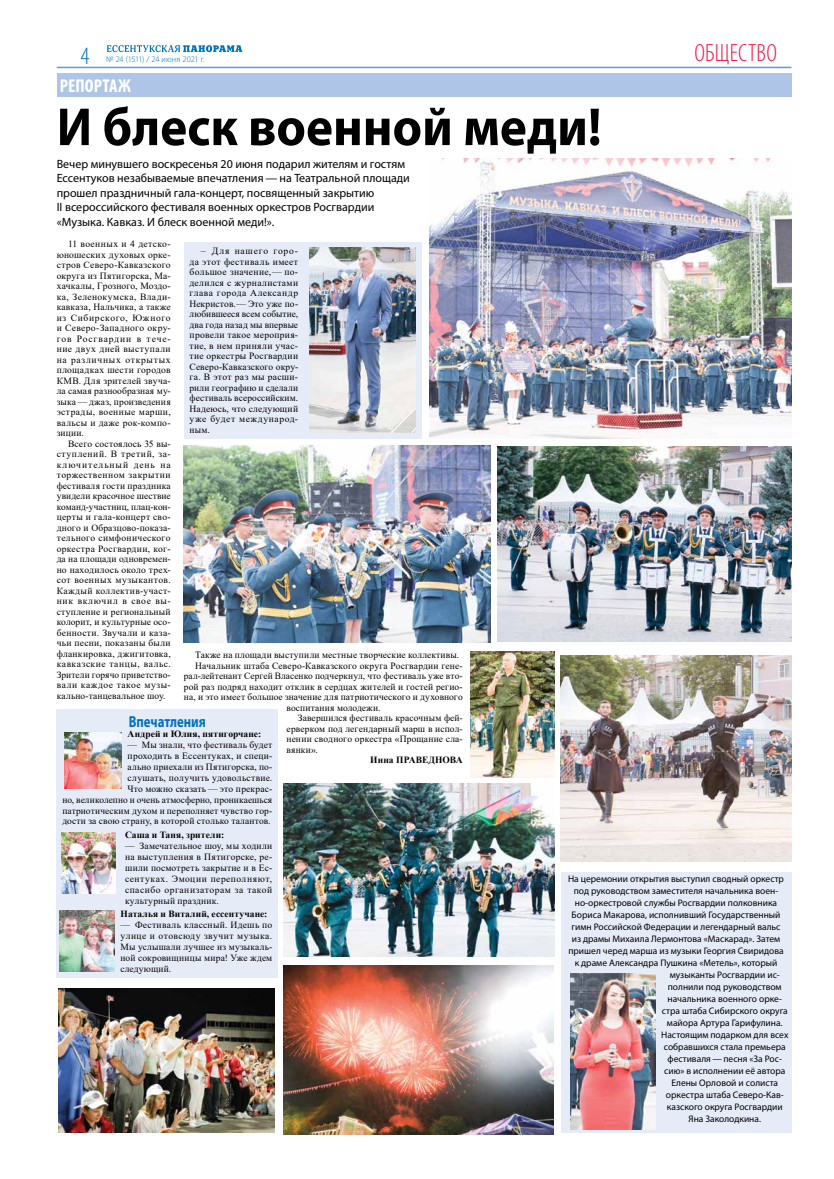
<style>
.page{position:relative;width:834px;height:1179px;background:#fff}
.page>*{position:absolute;margin:0;border:0;box-sizing:border-box;transform-origin:0 0}
.t1{font:700 54px "Myriad Pro";color:#000;scale:.95 1}
.t2{font:300 condensed 25px "Myriad Pro";letter-spacing:.01em;color:#ed1941}
.t3{font:300 condensed 25px "Myriad Pro";color:#0072bc}
.t4{font:700 condensed 18.6px "Myriad Pro";letter-spacing:.01em;color:#fff}
.t5{font:700 16px "Myriad Pro";color:#0072bc;scale:.8 1}
.t6{font:12px/14.4px "Myriad Pro";color:#000}
.t7{font:9.5px/10.5px "Times New Roman";letter-spacing:.02em;color:#000;text-align:justify}
.t8{font:9.5px "Myriad Pro";color:#000}
.t9{font:700 9.5px "Times New Roman";letter-spacing:.01em;color:#000}
.t10{font:300 8.5px "Myriad Pro";letter-spacing:-.03em;color:#0072bc}
</style>
<div class="page">
<svg style="left:107px;top:45px;width:135px;height:7px"></svg>
<hr style="left:57px;top:67px;width:734px;height:1px;background:#659ad2">
<div style="left:57px;top:73px;width:734px;height:24px;background:#aec5e7"></div>
<div style="left:184px;top:242px;width:237px;height:196px;background:#e6ecf7"></div>
<img style="left:309px;top:248px;width:106px;height:185px">
<img style="left:560px;top:655px;width:231px;height:207px">
<img style="left:497px;top:447px;width:294px;height:194px">
<img style="left:470px;top:652px;width:84px;height:126px">
<img style="left:429px;top:158px;width:362px;height:280px">
<div style="left:560px;top:872px;width:231px;height:260px;background:#e6ecf7"></div>
<img style="left:570px;top:973px;width:85px;height:156px">
<img style="left:284px;top:783px;width:270px;height:173px">
<img style="left:58px;top:988px;width:217px;height:144px">
<img style="left:184px;top:446px;width:306px;height:197px">
<div style="left:57px;top:709px;width:221px;height:268px;background:#e6ecf7"></div>
<img style="left:64px;top:732px;width:58px;height:56px">
<img style="left:61px;top:832px;width:54px;height:61px">
<img style="left:60px;top:910px;width:55px;height:61px">
<img style="left:284px;top:966px;width:269px;height:168px">
<h2 class="t3" style="left:80px;top:42px;width:10px">4</h2>
<p class="t10" style="left:106px;top:54px;width:100px">№ 24 (1511) / 24 июня 2021 г.</p>
<h2 class="t2" style="left:694px;top:40px;width:84px">ОБЩЕСТВО</h2>
<h3 class="t4" style="left:60px;top:74px;width:73px">РЕПОРТАЖ</h3>
<h1 class="t1" style="left:57px;top:92px;width:575px">И блеск военной меди!</h1>
<p class="t6" style="left:57px;top:157px;width:354px">Вечер минувшего воскресенья 20 июня подарил жителям и гостям Ессентуков незабываемые впечатления — на Театральной площади прошел праздничный гала-концерт, посвященный закрытию<br>II всероссийского фестиваля военных оркестров Росгвардии «Музыка. Кавказ. И блеск военной меди!».</p>
<p class="t7" style="left:57px;top:238px;width:115px;text-indent:11px">11 военных и 4 детско&shy;юношеских духовых орке&shy;стров Северо-Кавказского округа из Пятигорска, Ма&shy;хачкалы, Грозного, Моздо&shy;ка, Зеленокумска, Влади&shy;кавказа, Нальчика, а также из Сибирского, Южного и Северо-Западного окру&shy;гов Росгвардии в тече&shy;ние двух дней выступали на различных открытых площадках шести городов КМВ. Для зрителей звуча&shy;ла самая разнообразная му&shy;зыка — джаз, произведения эстрады, военные марши, вальсы и даже рок-компо&shy;зиции.</p>
<p class="t7" style="left:57px;top:438px;width:115px;text-indent:11px">Всего состоялось 35 вы&shy;ступлений. В третий, за&shy;ключительный день на торжественном закрытии фестиваля гости праздника увидели красочное шествие команд-участниц, плац-кон&shy;церты и гала-концерт сво&shy;дного и Образцово-показа&shy;тельного симфонического оркестра Росгвардии, ког&shy;да на площади одновремен&shy;но находилось около трех&shy;сот военных музыкантов.<br>Каждый коллектив-участ&shy;ник включил в свое вы&shy;ступление и региональный колорит, и культурные осо&shy;бенности. Звучали и каза&shy;чьи песни, показаны были фланкировка, джигитовка, кавказские танцы, вальс.<br>Зрители горячо приветство&shy;вали каждое такое музы&shy;кально-танцевальное шоу.</p>
<p class="t7" style="left:189px;top:246px;width:110px;text-indent:11px">– Для нашего горо&shy;да этот фестиваль имеет большое значение,— по&shy;делился с журналистами глава города Александр Некристов.— Это уже по&shy;любившееся всем событие, два года назад мы впервые провели такое мероприя&shy;тие, в нем приняли учас&shy;тие оркестры Росгвардии Северо-Кавказского окру&shy;га. В этот раз мы расши&shy;рили географию и сделали фестиваль всероссийским.<br>Надеюсь, что следующий уже будет международ&shy;ным.</p>
<p class="t7" style="left:195px;top:649px;width:265px">Также на площади выступили местные творческие коллективы.</p>
<p class="t7" style="left:195px;top:660px;width:269px">Начальник штаба Северо-Кавказского округа Росгвардии гене-</p>
<p class="t7" style="left:184px;top:670px;width:280px">рал-лейтенант Сергей Власенко подчеркнул, что фестиваль уже вто-</p>
<p class="t7" style="left:184px;top:681px;width:280px">рой раз подряд находит отклик в сердцах жителей и гостей регио-</p>
<p class="t7" style="left:184px;top:691px;width:280px">на, и это имеет большое значение для патриотического и духовного</p>
<p class="t7" style="left:286px;top:702px;width:95px">воспитания молодежи.</p>
<p class="t7" style="left:298px;top:712px;width:166px">Завершился фестиваль красочным фей-</p>
<p class="t7" style="left:286px;top:723px;width:178px">ерверком под легендарный марш в испол-</p>
<p class="t7" style="left:286px;top:733px;width:178px">нении сводного оркестра «Прощание сла-</p>
<p class="t7" style="left:286px;top:744px;width:33px">вянки».</p>
<p class="t9" style="left:370px;top:753px;width:94px">Инна ПРАВЕДНОВА</p>
<h3 class="t5" style="left:129px;top:711px;width:98px">Впечатления</h3>
<p class="t9" style="left:128px;top:727px;width:135px">Андрей и Юлия, пятигорчане:</p>
<p class="t7" style="left:62px;top:739px;width:211px;line-height:10.9px;text-align:right">— Мы знали, что фестиваль будет<br>проходить в Ессентуках, и специ-<br>ально приехали из Пятигорска, по-<br>слушать, получить удовольствие.<br>Что можно сказать — это прекрас-<br>но, великолепно и очень атмосферно, проникаешься патриотическим духом и переполняет чувство гор&shy;дости за свою страну, в которой столько талантов.</p>
<p class="t9" style="left:125px;top:828px;width:101px">Саша и Таня, зрители:</p>
<p class="t7" style="left:125px;top:840px;width:149px;line-height:10.9px">— Замечательное шоу, мы ходили на выступления в Пятигорске, ре&shy;шили посмотреть закрытие и в Ес&shy;сентуках. Эмоции переполняют, спасибо организаторам за такой культурный праздник.</p>
<p class="t9" style="left:120px;top:907px;width:148px">Наталья и Виталий, ессентучане:</p>
<p class="t7" style="left:120px;top:919px;width:153px;line-height:10.9px">— Фестиваль классный. Идешь по улице и отовсюду звучит музыка.<br>Мы услышали лучшее из музыкаль&shy;ной сокровищницы мира! Уже ждем следующий.</p>
<p class="t8" style="left:568px;top:873px;width:217px">На церемонии открытия выступил сводный оркестр</p>
<p class="t8" style="left:573px;top:885px;width:206px">под руководством заместителя начальника воен-</p>
<p class="t8" style="left:574px;top:897px;width:204px">но-оркестровой службы Росгвардии полковника</p>
<p class="t8" style="left:571px;top:909px;width:210px">Бориса Макарова, исполнивший Государственный</p>
<p class="t8" style="left:571px;top:921px;width:210px">гимн Российской Федерации и легендарный вальс</p>
<p class="t8" style="left:571px;top:933px;width:210px">из драмы Михаила Лермонтова «Маскарад». Затем</p>
<p class="t8" style="left:568px;top:945px;width:217px">пришел черед марша из музыки Георгия Свиридова</p>
<p class="t8" style="left:574px;top:957px;width:204px">к драме Александра Пушкина «Метель», который</p>
<p class="t8" style="left:669px;top:969px;width:112px">музыканты Росгвардии ис-</p>
<p class="t8" style="left:667px;top:981px;width:115px">полнили под руководством</p>
<p class="t8" style="left:667px;top:993px;width:116px">начальника военного орке-</p>
<p class="t8" style="left:661px;top:1005px;width:127px">стра штаба Сибирского округа</p>
<p class="t8" style="left:666px;top:1017px;width:117px">майора Артура Гарифулина.</p>
<p class="t8" style="left:661px;top:1029px;width:129px">Настоящим подарком для всех</p>
<p class="t8" style="left:663px;top:1041px;width:123px">собравшихся стала премьера</p>
<p class="t8" style="left:667px;top:1053px;width:116px">фестиваля — песня «За Рос-</p>
<p class="t8" style="left:664px;top:1065px;width:123px">сию» в исполнении её автора</p>
<p class="t8" style="left:671px;top:1077px;width:108px">Елены Орловой и солиста</p>
<p class="t8" style="left:665px;top:1089px;width:119px">оркестра штаба Северо-Кав-</p>
<p class="t8" style="left:666px;top:1101px;width:117px">казского округа Росгвардии</p>
<p class="t8" style="left:688px;top:1113px;width:74px">Яна Заколодкина.</p>
</div>
